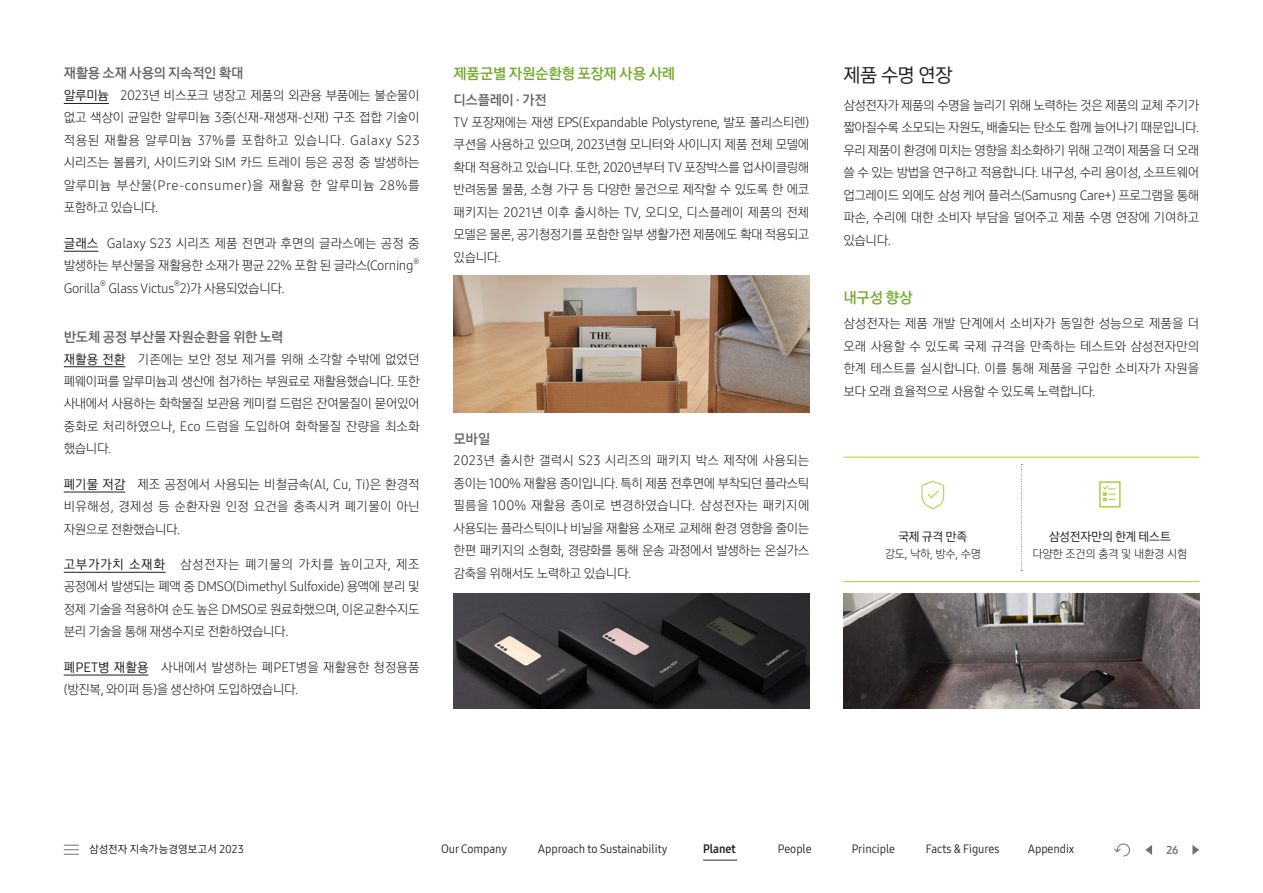
<style>
.page{position:relative;width:1263px;height:893px;background:#fff}
.page>*{position:absolute;margin:0;border:0;box-sizing:border-box;transform-origin:0 0}
.t1{font:20.25px "Samsung One Korean OTF 400";color:#1f1e1d}
.t2{font:15.75px "Samsung One Korean OTF 600";letter-spacing:-.01em;color:#74a92d}
.t3{font:14.55px "Samsung One Korean OTF 600";letter-spacing:-.015em;color:#636262}
.t4{font:13.5px/22.5px "Samsung One Korean OTF 300";letter-spacing:-.03em;color:#1f1e1d;text-align:justify}
.t5{font:13.5px/22px "Samsung One Korean OTF 300";letter-spacing:.005em;color:#1f1e1d}
.t6{font:12.75px "Samsung One Korean OTF 400";letter-spacing:-.015em;color:#1f1e1d}
.t7{font:12px "Samsung One 400 C";color:#1f1e1d}
.t8{font:12px "Samsung One Korean OTF 300";letter-spacing:-.01em;color:#1f1e1d}
.t9{font:12px "Samsung One 700 C";color:#1f1e1d}
.t10{font:11.4px "Samsung One Korean OTF 700";color:#727171}
.t11{font:11.25px "Samsung One Korean OTF 400";letter-spacing:.005em;color:#1f1e1d}
.t12{font:7.8px "Samsung One Korean OTF 300";color:#1f1e1d}
.s1{font-family:"Samsung One Korean OTF 400"}
</style>
<div class="page">
<hr style="left:703px;top:859px;width:34px;height:2px;background:#727171">
<svg style="left:64px;top:845px;width:15px;height:10px"></svg>
<svg style="left:1114px;top:843px;width:16px;height:14px"></svg>
<svg style="left:1145px;top:845px;width:7px;height:10px"></svg>
<svg style="left:1192px;top:845px;width:7px;height:10px"></svg>
<img style="left:454px;top:275px;width:355px;height:137px">
<img style="left:454px;top:594px;width:355px;height:114px">
<hr style="left:64px;top:103px;width:45px;height:1px;background:#1f1e1d">
<hr style="left:64px;top:251px;width:34px;height:1px;background:#1f1e1d">
<hr style="left:64px;top:366px;width:61px;height:1px;background:#1f1e1d">
<hr style="left:64px;top:492px;width:61px;height:1px;background:#1f1e1d">
<hr style="left:64px;top:572px;width:102px;height:1px;background:#1f1e1d">
<hr style="left:64px;top:675px;width:85px;height:1px;background:#1f1e1d">
<img style="left:843px;top:594px;width:356px;height:114px">
<hr style="left:843px;top:457px;width:356px;height:1px;background:#aace36">
<hr style="left:843px;top:581px;width:356px;height:1px;background:#aace36">
<svg style="left:1021px;top:464px;width:1px;height:107px"></svg>
<svg style="left:921px;top:481px;width:23px;height:29px"></svg>
<div style="left:1099px;top:482px;width:21px;height:25px;border:1px solid #aace36"></div>
<svg style="left:1103px;top:485px;width:13px;height:16px"></svg>
<p class="t3" style="left:64px;top:63px;width:181px">재활용 소재 사용의 지속적인 확대</p>
<p class="t4" style="left:64px;top:84px;width:357px"><span class="s1">알루미늄</span> 2023년 비스포크 냉장고 제품의 외관용 부품에는 불순물이 없고 색상이 균일한 알루미늄 3중(신재-재생재-신재) 구조 접합 기술이 적용된 재활용 알루미늄 37%를 포함하고 있습니다. Galaxy S23 시리즈는 볼륨키, 사이드키와 SIM 카드 트레이 등은 공정 중 발생하는 알루미늄 부산물(Pre-consumer)을 재활용 한 알루미늄 28%를 포함하고 있습니다.</p>
<p class="t4" style="left:64px;top:232px;width:357px;line-height:22px"><span class="s1">글래스</span> Galaxy S23 시리즈 제품 전면과 후면의 글라스에는 공정 중 발생하는 부산물을 재활용한 소재가 평균 22% 포함 된 글라스(Corning</p>
<p class="t12" style="left:413px;top:256px;width:8px">®</p>
<p class="t4" style="left:64px;top:277px;width:38px">Gorilla</p>
<p class="t12" style="left:100px;top:278px;width:8px">®</p>
<p class="t4" style="left:109px;top:277px;width:177px">Glass Victus 2)가 사용되었습니다.</p>
<p class="t12" style="left:174px;top:278px;width:8px">®</p>
<p class="t3" style="left:64px;top:327px;width:221px">반도체 공정 부산물 자원순환을 위한 노력</p>
<p class="t4" style="left:64px;top:348px;width:357px"><span class="s1">재활용 전환</span> 기존에는 보안 정보 제거를 위해 소각할 수밖에 없었던 폐웨이퍼를 알루미늄괴 생산에 첨가하는 부원료로 재활용했습니다. 또한 사내에서 사용하는 화학물질 보관용 케미컬 드럼은 잔여물질이 묻어있어 중화로 처리하였으나, Eco 드럼을 도입하여 화학물질 잔량을 최소화 했습니다.</p>
<p class="t4" style="left:64px;top:473px;width:357px"><span class="s1">폐기물 저감</span> 제조 공정에서 사용되는 비철금속(Al, Cu, Ti)은 환경적 비유해성, 경제성 등 순환자원 인정 요건을 충족시켜 폐기물이 아닌 자원으로 전환했습니다.</p>
<p class="t4" style="left:64px;top:553px;width:357px"><span class="s1">고부가가치 소재화</span> 삼성전자는 폐기물의 가치를 높이고자, 제조 공정에서 발생되는 폐액 중 DMSO(Dimethyl Sulfoxide) 용액에 분리 및 정제 기술을 적용하여 순도 높은 DMSO로 원료화했으며, 이온교환수지도 분리 기술을 통해 재생수지로 전환하였습니다.</p>
<p class="t5" style="left:64px;top:656px;width:357px"><span class="s1">폐PET병 재활용</span> 사내에서 발생하는 폐PET병을 재활용한 청정용품 (방진복, 와이퍼 등)을 생산하여 도입하였습니다.</p>
<p class="t2" style="left:454px;top:63px;width:223px">제품군별 자원순환형 포장재 사용 사례</p>
<p class="t3" style="left:454px;top:90px;width:95px">디스플레이 · 가전</p>
<p class="t4" style="left:454px;top:111px;width:357px">TV 포장재에는 재생 EPS(Expandable Polystyrene, 발포 폴리스티렌) 쿠션을 사용하고 있으며, 2023년형 모니터와 사이니지 제품 전체 모델에 확대 적용하고 있습니다. 또한, 2020년부터 TV 포장박스를 업사이클링해 반려동물 물품, 소형 가구 등 다양한 물건으로 제작할 수 있도록 한 에코 패키지는 2021년 이후 출시하는 TV, 오디오, 디스플레이 제품의 전체 모델은 물론, 공기청정기를 포함한 일부 생활가전 제품에도 확대 적용되고 있습니다.</p>
<p class="t3" style="left:454px;top:429px;width:38px">모바일</p>
<p class="t4" style="left:454px;top:449px;width:357px">2023년 출시한 갤럭시 S23 시리즈의 패키지 박스 제작에 사용되는 종이는 100% 재활용 종이입니다. 특히 제품 전후면에 부착되던 플라스틱 필름을 100% 재활용 종이로 변경하였습니다. 삼성전자는 패키지에 사용되는 플라스틱이나 비닐을 재활용 소재로 교체해 환경 영향을 줄이는 한편 패키지의 소형화, 경량화를 통해 운송 과정에서 발생하는 온실가스 감축을 위해서도 노력하고 있습니다.</p>
<h1 class="t1" style="left:843px;top:62px;width:110px">제품 수명 연장</h1>
<p class="t4" style="left:843px;top:93px;width:357px">삼성전자가 제품의 수명을 늘리기 위해 노력하는 것은 제품의 교체 주기가 짧아질수록 소모되는 자원도, 배출되는 탄소도 함께 늘어나기 때문입니다. 우리 제품이 환경에 미치는 영향을 최소화하기 위해 고객이 제품을 더 오래 쓸 수 있는 방법을 연구하고 적용합니다. 내구성, 수리 용이성, 소프트웨어 업그레이드 외에도 삼성 케어 플러스(Samusng Care+) 프로그램을 통해 파손, 수리에 대한 소비자 부담을 덜어주고 제품 수명 연장에 기여하고 있습니다.</p>
<p class="t2" style="left:843px;top:287px;width:71px">내구성 향상</p>
<p class="t4" style="left:843px;top:312px;width:357px">삼성전자는 제품 개발 단계에서 소비자가 동일한 성능으로 제품을 더 오래 사용할 수 있도록 국제 규격을 만족하는 테스트와 삼성전자만의 한계 테스트를 실시합니다. 이를 통해 제품을 구입한 소비자가 자원을 보다 오래 효율적으로 사용할 수 있도록 노력합니다.</p>
<p class="t6" style="left:898px;top:527px;width:70px">국제 규격 만족</p>
<p class="t8" style="left:885px;top:546px;width:98px">강도, 낙하, 방수, 수명</p>
<p class="t6" style="left:1049px;top:527px;width:123px">삼성전자만의 한계 테스트</p>
<p class="t8" style="left:1032px;top:546px;width:156px">다양한 조건의 충격 및 내환경 시험</p>
<p class="t11" style="left:89px;top:841px;width:156px">삼성전자 지속가능경영보고서 2023</p>
<p class="t7" style="left:441px;top:841px;width:67px">Our Company</p>
<p class="t7" style="left:538px;top:841px;width:131px">Approach to Sustainability</p>
<p class="t9" style="left:703px;top:841px;width:34px">Planet</p>
<p class="t7" style="left:778px;top:841px;width:35px">People</p>
<p class="t7" style="left:852px;top:841px;width:45px">Principle</p>
<p class="t7" style="left:926px;top:841px;width:75px">Facts &amp; Figures</p>
<p class="t7" style="left:1028px;top:841px;width:48px">Appendix</p>
<p class="t10" style="left:1166px;top:842px;width:13px">26</p>
</div>
